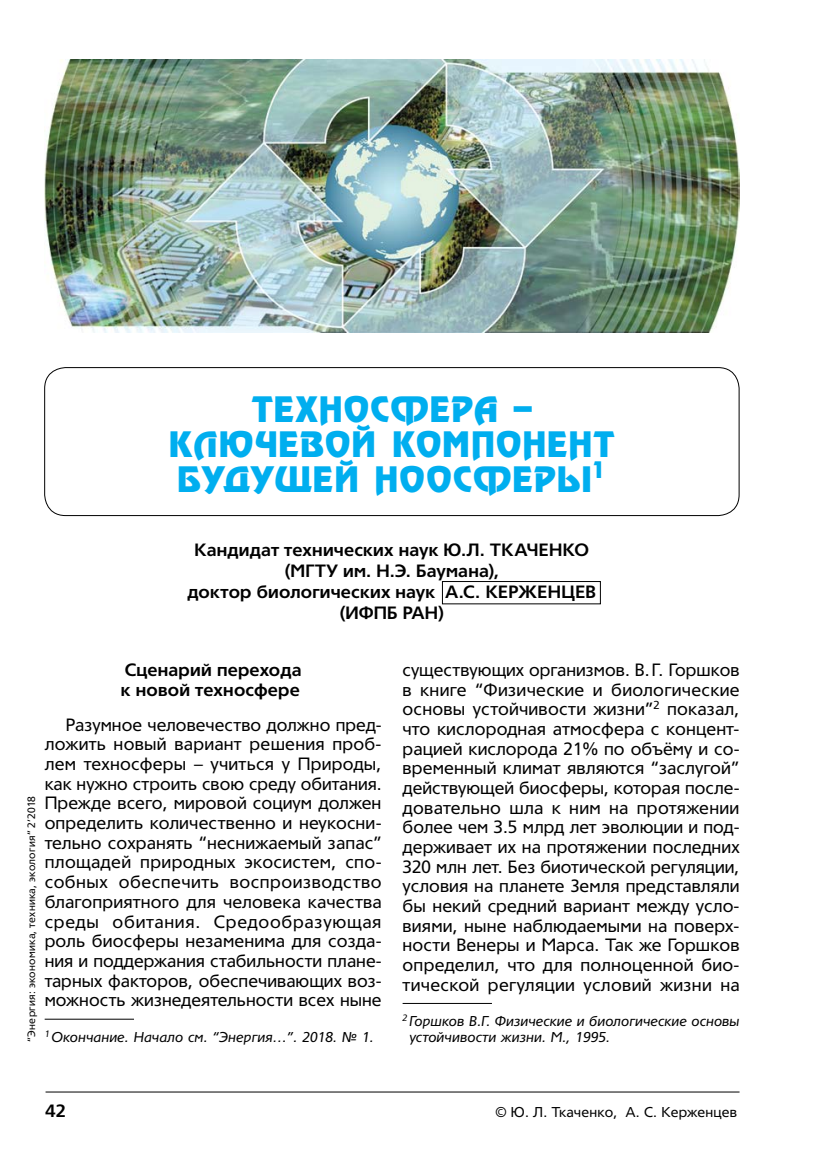
<style>
.page{position:relative;width:814px;height:1166px;background:#fff}
.page>*{position:absolute;margin:0;border:0;box-sizing:border-box;transform-origin:0 0}
.t1{font:38.5px/35px "Regata";letter-spacing:.005em;color:#00aeef;text-align:center}
.t2{font:17.5px/19.6px "Tornado Cyr";letter-spacing:.005em;color:#000;text-align:justify}
.t3{font:700 17.5px/21px "Tornado Cyr";letter-spacing:.015em;color:#000;text-align:center}
.t4{font:italic 14px/15.8px "Tornado Cyr";letter-spacing:.005em;color:#000}
.t5{font:14px "Tornado Cyr";letter-spacing:.015em;color:#000}
.t6{font:10.5px "Tornado Cyr";letter-spacing:.03em;color:#000}
</style>
<div class="page">
<hr style="left:46px;top:1091px;width:693px;height:1px;background:#000">
<div style="left:44px;top:367px;width:695px;height:149px;border:1px solid #000;border-radius:21px"></div>
<hr style="left:45px;top:1019px;width:89px;height:1px;background:#000">
<hr style="left:402px;top:1003px;width:90px;height:1px;background:#000">
<img style="left:45px;top:60px;width:694px;height:273px">
<div style="left:442px;top:581px;width:158px;height:23px;border:1px solid #000"></div>
<h1 class="t1" style="left:168px;top:392px;width:448px">ТЕХНОСФЕРА –<br>КЛЮЧЕВОЙ КОМПОНЕНТ<br>БУДУЩЕЙ НООСФЕРЫ<sup>1</sup></h1>
<p class="t3" style="left:187px;top:539px;width:410px">Кандидат технических наук Ю.Л. ТКАЧЕНКО (МГТУ им. Н.Э. Баумана),<br>доктор биологических наук А.С. КЕРЖЕНЦЕВ (ИФПБ РАН)</p>
<p class="t3" style="left:121px;top:660px;width:186px;line-height:20.1px;text-align:left">Сценарий перехода к новой техносфере<sup>1</sup></p>
<p class="t2" style="left:45px;top:715px;width:338px;text-indent:21px">Разумное человечество должно пред&shy;ложить новый вариант решения проб&shy;лем техносферы – учиться у Природы, как нужно строить свою среду обитания.<br>Прежде всего, мировой социум должен определить количественно и неукосни&shy;тельно сохранять “неснижаемый запас” площадей природных экосистем, спо&shy;собных обеспечить воспроизводство благоприятного для человека качества среды обитания. Средообразующая роль биосферы незаменима для созда&shy;ния и поддержания стабильности плане&shy;тарных факторов, обеспечивающих воз&shy;можность жизнедеятельности всех ныне</p>
<p class="t4" style="left:45px;top:1029px;width:330px"><sup>1</sup> Окончание. Начало см. “Энергия…”. 2018. № 1.</p>
<p class="t6" style="left:26px;top:1041px;width:247px;rotate:-90deg">“Энергия: экономика, техника, экология” 2’2018</p>
<p class="t2" style="left:402px;top:660px;width:338px">существующих организмов. В. Г. Горшков в книге “Физические и биологические основы устойчивости жизни”<sup>2</sup> показал, что кислородная атмосфера с концент&shy;рацией кислорода 21% по объёму и со&shy;временный климат являются “заслугой” действующей биосферы, которая после&shy;довательно шла к ним на протяжении более чем 3.5 млрд лет эволюции и под&shy;держивает их на протяжении последних 320 млн лет. Без биотической регуляции, условия на планете Земля представляли бы некий средний вариант между усло&shy;виями, ныне наблюдаемыми на поверх&shy;ности Венеры и Марса. Так же Горшков определил, что для полноценной био&shy;тической регуляции условий жизни на</p>
<p class="t4" style="left:409px;top:1013px;width:331px;text-indent:-7px"><sup>2</sup> Горшков В.Г. Физические и биологические основы устойчивости жизни. М., 1995.</p>
<p class="t3" style="left:46px;top:1100px;width:22px">42</p>
<p class="t5" style="left:495px;top:1104px;width:243px">© Ю. Л. Ткаченко, А. С. Керженцев</p>
</div>
